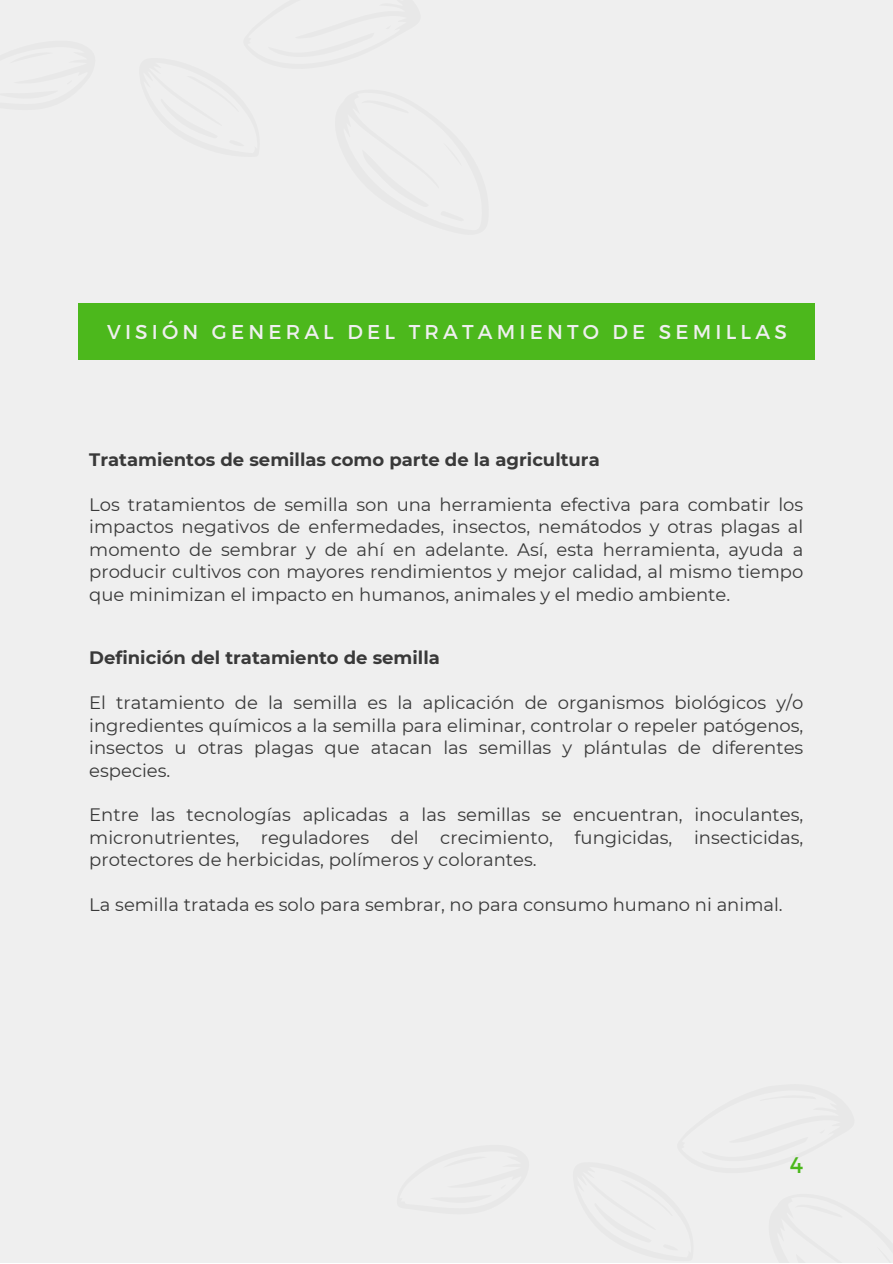
<style>
.page{position:relative;width:893px;height:1264px;background:#fff}
.page>*{position:absolute;margin:0;border:0;box-sizing:border-box;transform-origin:0 0}
.t1{font:22.5px "Montserrat";color:#4cb81c}
.t2{font:20.1px "Montserrat";letter-spacing:.21em;color:#efefef}
.t3{font:18px/22.5px "Montserrat";color:#393939;text-align:justify}
.t4{font:700 18px "Montserrat";color:#393939}
</style>
<div class="page">
<div style="left:0;top:0;width:892px;height:1262px;background:#efefef"></div>
<div style="left:78px;top:303px;width:736px;height:56px;background:#4cb81c"></div>
<p class="t2" style="left:107px;top:319px;width:681px">VISIÓN GENERAL DEL TRATAMIENTO DE SEMILLAS</p>
<p class="t4" style="left:89px;top:448px;width:512px">Tratamientos de semillas como parte de la agricultura</p>
<p class="t3" style="left:89px;top:493px;width:715px">Los tratamientos de semilla son una herramienta efectiva para combatir los impactos negativos de enfermedades, insectos, nemátodos y otras plagas al momento de sembrar y de ahí en adelante. Así, esta herramienta, ayuda a producir cultivos con mayores rendimientos y mejor calidad, al mismo tiempo que minimizan el impacto en humanos, animales y el medio ambiente.</p>
<p class="t4" style="left:89px;top:646px;width:352px">Definición del tratamiento de semilla</p>
<p class="t3" style="left:89px;top:691px;width:715px">El tratamiento de la semilla es la aplicación de organismos biológicos y/o ingredientes químicos a la semilla para eliminar, controlar o repeler patógenos, insectos u otras plagas que atacan las semillas y plántulas de diferentes especies.</p>
<p class="t3" style="left:89px;top:803px;width:715px">Entre las tecnologías aplicadas a las semillas se encuentran, inoculantes, micronutrientes, reguladores del crecimiento, fungicidas, insecticidas, protectores de herbicidas, polímeros y colorantes.</p>
<p class="t3" style="left:89px;top:893px;width:695px">La semilla tratada es solo para sembrar, no para consumo humano ni animal.</p>
<p class="t1" style="left:789px;top:1150px;width:15px">4</p>
</div>
